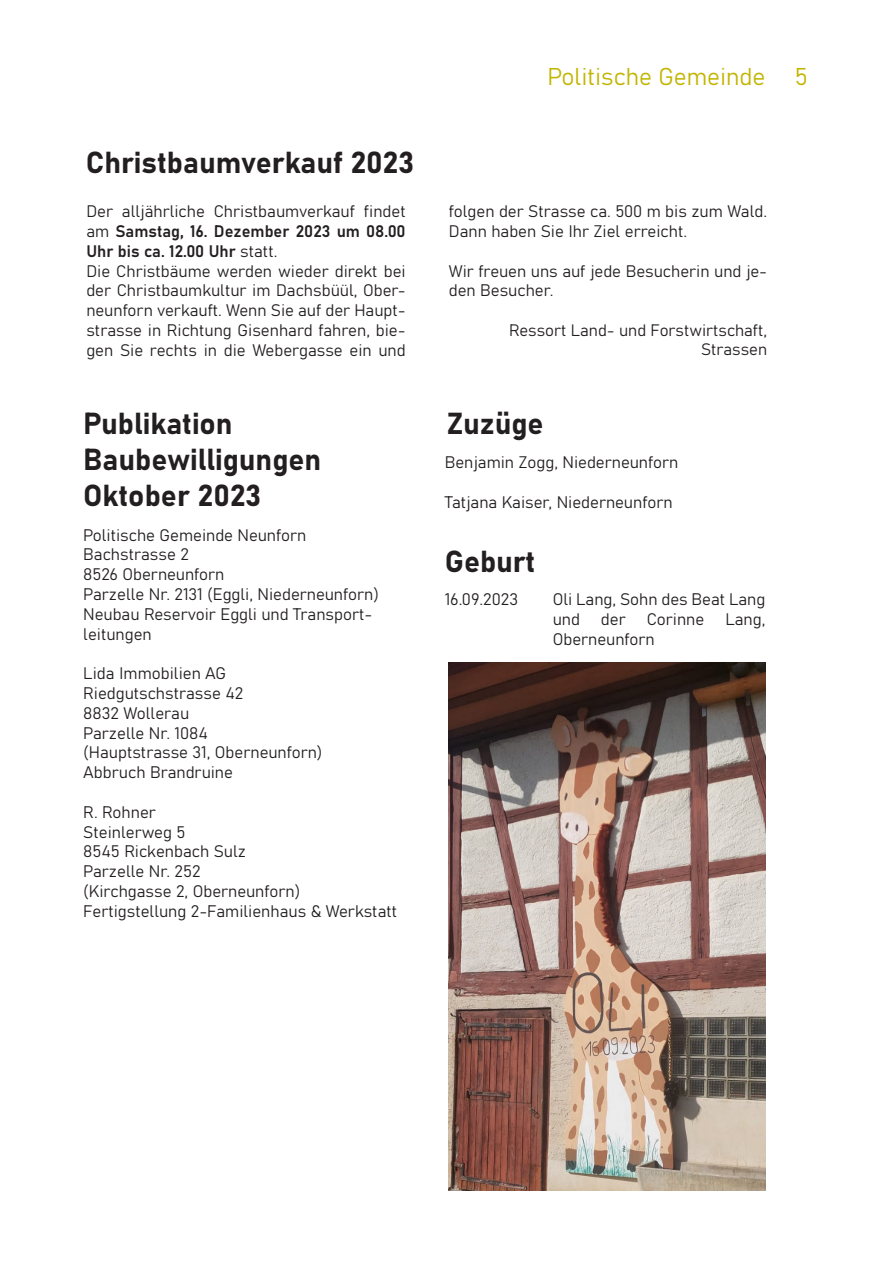
<style>
.page{position:relative;width:893px;height:1263px;background:#fff}
.page>*{position:absolute;margin:0;border:0;box-sizing:border-box;transform-origin:0 0}
.t1{font:30px/36px "Bahnschrift";color:#231f20}
.t2{font:24px "Bahnschrift";color:#c2b501}
.Lauftext_Artikel{font:16.5px/19.8px "Bahnschrift";color:#231f20}
.t3{font:16.35px "Bahnschrift";color:#231f20}
</style>
<div class="page">
<img style="left:449px;top:662px;width:316px;height:529px">
<p class="t1" style="left:86px;top:142px;width:330px">Christbaumverkauf 2023</p>
<p class="Lauftext_Artikel" style="left:86px;top:200px;width:321px;text-align:justify">Der alljährliche Christbaumverkauf findet am Samstag, 16. Dezember 2023 um 08.00<br>Uhr bis ca. 12.00 Uhr statt.</p>
<p class="Lauftext_Artikel" style="left:86px;top:260px;width:321px;text-align:justify">Die Christbäume werden wieder direkt bei der Christbaumkultur im Dachsbüül, Ober&shy;neunforn verkauft. Wenn Sie auf der Haupt&shy;strasse in Richtung Gisenhard fahren, bie&shy;gen Sie rechts in die Webergasse ein und</p>
<p class="t1" style="left:83px;top:404px;width:240px">Publikation<br>Baubewilligungen</p>
<p class="t1" style="left:83px;top:476px;width:180px">Oktober 2023</p>
<p class="Lauftext_Artikel" style="left:83px;top:524px;width:225px">Politische Gemeinde Neunforn<br>Bachstrasse 2<br>8526 Oberneunforn</p>
<p class="Lauftext_Artikel" style="left:83px;top:583px;width:297px">Parzelle Nr. 2131 (Eggli, Niederneunforn)<br>Neubau Reservoir Eggli und Transport&shy;leitungen</p>
<p class="Lauftext_Artikel" style="left:83px;top:662px;width:162px">Lida Immobilien AG<br>Riedgutschstrasse 42<br>8832 Wollerau</p>
<p class="Lauftext_Artikel" style="left:83px;top:722px;width:241px">Parzelle Nr. 1084<br>(Hauptstrasse 31, Oberneunforn)</p>
<p class="Lauftext_Artikel" style="left:83px;top:761px;width:151px">Abbruch Brandruine</p>
<p class="Lauftext_Artikel" style="left:83px;top:801px;width:164px">R. Rohner<br>Steinlerweg 5<br>8545 Rickenbach Sulz</p>
<p class="Lauftext_Artikel" style="left:83px;top:860px;width:315px">Parzelle Nr. 252<br>(Kirchgasse 2, Oberneunforn)<br>Fertigstellung 2-Familienhaus &amp; Werkstatt</p>
<p class="t2" style="left:547px;top:58px;width:262px">Politische Gemeinde 5</p>
<p class="Lauftext_Artikel" style="left:449px;top:200px;width:320px">folgen der Strasse ca. 500 m bis zum Wald.<br>Dann haben Sie Ihr Ziel erreicht.</p>
<p class="Lauftext_Artikel" style="left:449px;top:260px;width:320px">Wir freuen uns auf jede Besucherin und je&shy;den Besucher.</p>
<p class="t3" style="left:509px;top:318px;width:259px">Ressort Land- und Forstwirtschaft,</p>
<p class="t3" style="left:701px;top:337px;width:67px">Strassen</p>
<p class="t1" style="left:447px;top:404px;width:98px">Zuzüge</p>
<p class="Lauftext_Artikel" style="left:445px;top:451px;width:235px">Benjamin Zogg, Niederneunforn</p>
<p class="Lauftext_Artikel" style="left:445px;top:491px;width:229px">Tatjana Kaiser, Niederneunforn</p>
<p class="t1" style="left:445px;top:542px;width:92px">Geburt</p>
<p class="Lauftext_Artikel" style="left:445px;top:588px;width:75px">16.09.2023</p>
<p class="Lauftext_Artikel" style="left:553px;top:588px;width:214px">Oli Lang, Sohn des Beat Lang und</p>
<p class="Lauftext_Artikel" style="left:601px;top:608px;width:26px">der</p>
<p class="Lauftext_Artikel" style="left:647px;top:608px;width:59px">Corinne</p>
<p class="Lauftext_Artikel" style="left:725px;top:608px;width:42px">Lang,</p>
<p class="Lauftext_Artikel" style="left:553px;top:628px;width:104px">Oberneunforn</p>
</div>
